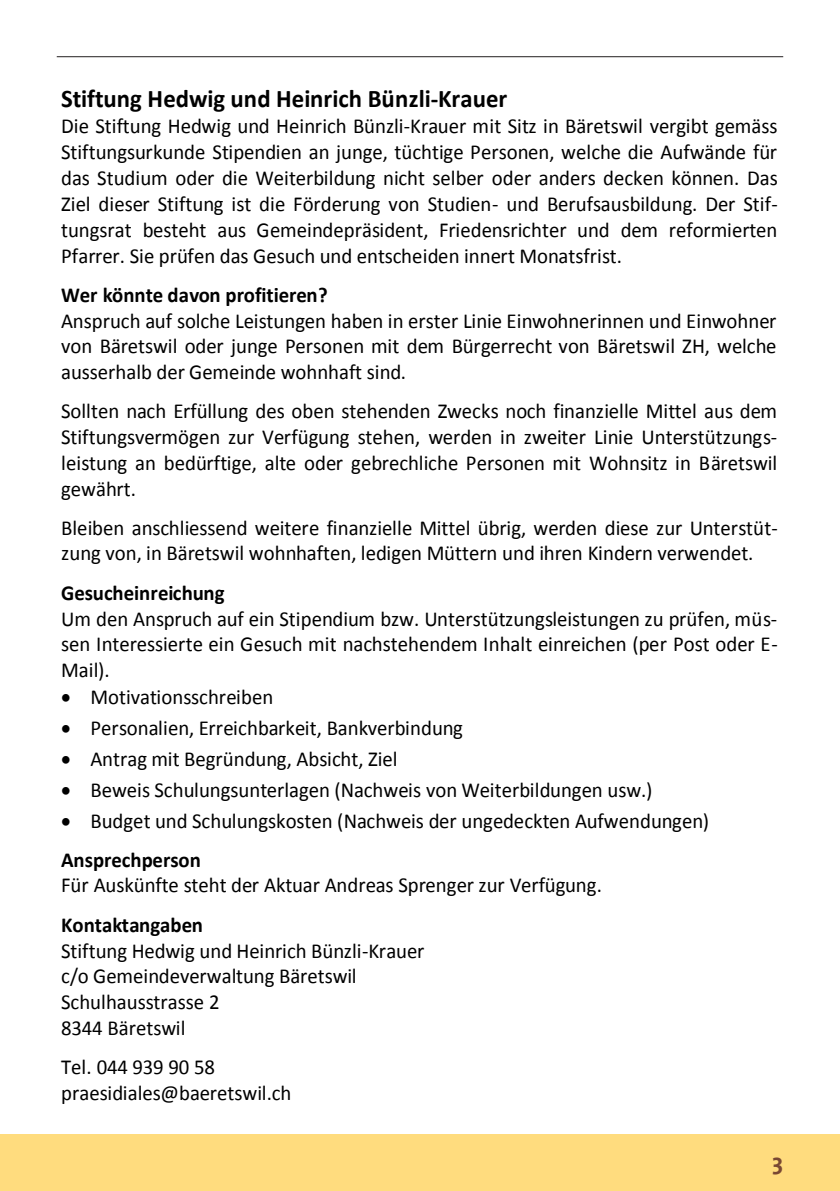
<style>
.page{position:relative;width:840px;height:1191px;background:#fff}
.page>*{position:absolute;margin:0;border:0;box-sizing:border-box;transform-origin:0 0}
.t1{font:700 25.4px "Calibri";letter-spacing:.005em;color:#000}
.t2{font:700 24px "The Sans";color:#794833}
.t3{font:21.4px/25.8px "Calibri";color:#000}
.t4{font:700 21.4px "Calibri";color:#000}
</style>
<div class="page">
<div style="left:0;top:1134px;width:839px;height:57px;background:#ffdc7e"></div>
<hr style="left:57px;top:56px;width:725px;height:1px;background:#231f20">
<p class="t1" style="left:61px;top:88px;width:447px">Stiftung Hedwig und Heinrich Bünzli-Krauer</p>
<p class="t3" style="left:61px;top:115px;width:718px;text-align:justify">Die Stiftung Hedwig und Heinrich Bünzli-Krauer mit Sitz in Bäretswil vergibt gemäss Stiftungsurkunde Stipendien an junge, tüchtige Personen, welche die Aufwände für das Studium oder die Weiterbildung nicht selber oder anders decken können. Das Ziel dieser Stiftung ist die Förderung von Studien- und Berufsausbildung. Der Stif&shy;tungsrat besteht aus Gemeindepräsident, Friedensrichter und dem reformierten Pfarrer. Sie prüfen das Gesuch und entscheiden innert Monatsfrist.</p>
<p class="t4" style="left:61px;top:286px;width:268px">Wer könnte davon profitieren?</p>
<p class="t3" style="left:61px;top:309px;width:716px;text-align:justify">Anspruch auf solche Leistungen haben in erster Linie Einwohnerinnen und Einwohner von Bäretswil oder junge Personen mit dem Bürgerrecht von Bäretswil ZH, welche ausserhalb der Gemeinde wohnhaft sind.</p>
<p class="t3" style="left:61px;top:400px;width:717px;text-align:justify">Sollten nach Erfüllung des oben stehenden Zwecks noch finanzielle Mittel aus dem Stiftungsvermögen zur Verfügung stehen, werden in zweiter Linie Unterstützungs&shy;leistung an bedürftige, alte oder gebrechliche Personen mit Wohnsitz in Bäretswil gewährt.</p>
<p class="t3" style="left:61px;top:517px;width:718px">Bleiben anschliessend weitere finanzielle Mittel übrig, werden diese zur Unterstüt&shy;zung von, in Bäretswil wohnhaften, ledigen Müttern und ihren Kindern verwendet.</p>
<p class="t4" style="left:61px;top:583px;width:165px">Gesucheinreichung</p>
<p class="t3" style="left:61px;top:607px;width:717px">Um den Anspruch auf ein Stipendium bzw. Unterstützungsleistungen zu prüfen, müs-</p>
<p class="t3" style="left:61px;top:633px;width:717px">sen Interessierte ein Gesuch mit nachstehendem Inhalt einreichen (per Post oder E-</p>
<p class="t3" style="left:61px;top:659px;width:50px">Mail).</p>
<p class="t3" style="left:90px;top:685px;width:184px">Motivationsschreiben</p>
<p class="t3" style="left:90px;top:714px;width:620px;line-height:31px">Personalien, Erreichbarkeit, Bankverbindung<br>Antrag mit Begründung, Absicht, Ziel<br>Beweis Schulungsunterlagen (Nachweis von Weiterbildungen usw.)<br>Budget und Schulungskosten (Nachweis der ungedeckten Aufwendungen)</p>
<p class="t4" style="left:61px;top:851px;width:141px">Ansprechperson</p>
<p class="t3" style="left:61px;top:874px;width:542px">Für Auskünfte steht der Aktuar Andreas Sprenger zur Verfügung.</p>
<p class="t4" style="left:61px;top:915px;width:143px">Kontaktangaben</p>
<p class="t3" style="left:61px;top:939px;width:364px">Stiftung Hedwig und Heinrich Bünzli-Krauer c/o Gemeindeverwaltung Bäretswil<br>Schulhausstrasse 2<br>8344 Bäretswil</p>
<p class="t3" style="left:61px;top:1055px;width:232px">Tel. 044 939 90 58 praesidiales@baeretswil.ch</p>
<p class="t2" style="left:771px;top:1152px;width:12px">3</p>
</div>
